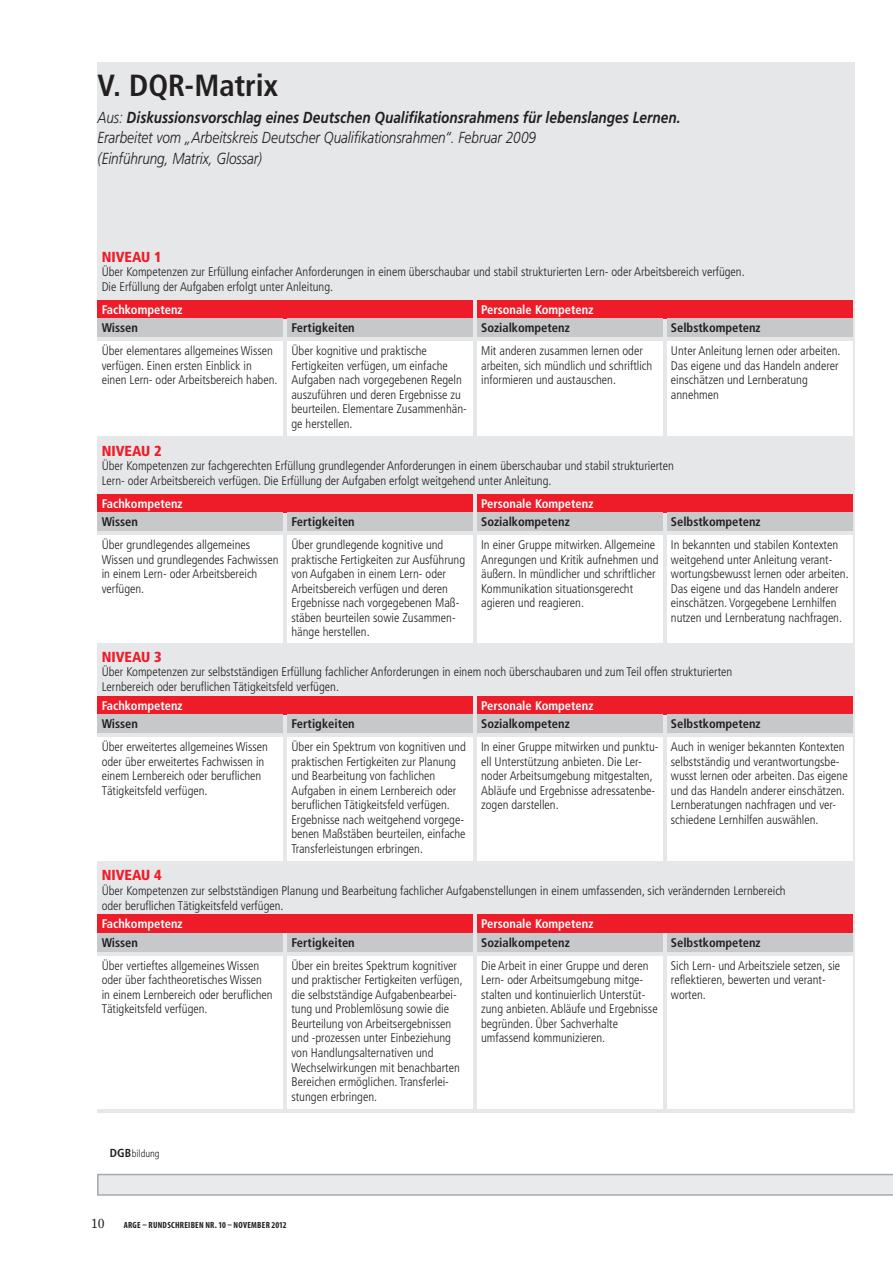
<style>
.page{position:relative;width:893px;height:1263px;background:#fff}
.page>*{position:absolute;margin:0;border:0;box-sizing:border-box;transform-origin:0 0}
.t1{font:700 condensed 30.6px "Frutiger";color:#231f20}
.t2{font:italic 300 16.05px/20.4px "Frutiger";letter-spacing:-.005em;color:#231f20;scale:.85 1}
.t3{font:900 condensed 14.55px "Frutiger";color:#ee1c28}
.t4{font:13.5px "Excelsior LT Std";color:#231f20}
.t5{font:300 condensed 12.45px/14.5px "Frutiger";color:#231f20}
.t6{font:700 condensed 12.45px "Frutiger";color:#231f20}
.t7{font:700 condensed 12.45px "Frutiger";color:#fff}
.t8{font:300 condensed 10.2px "Frutiger";color:#231f20}
.t9{font:700 condensed 9px "Myriad Pro";letter-spacing:.03em;color:#231f20}
.s1{font-weight:700}
.s2{font-weight:700;font-size:11.7px;color:#fff}
.s3{font-weight:700;font-size:11.7px}
</style>
<div class="page">
<svg style="left:97px;top:1174px;width:796px;height:22px;background:#e0e1e3"></svg>
<div style="left:98px;top:62px;width:757px;height:1051px;background:#e6e7e9"></div>
<div style="left:98px;top:341px;width:185px;height:95px;background:#fff"></div>
<div style="left:287px;top:341px;width:186px;height:95px;background:#fff"></div>
<div style="left:477px;top:341px;width:186px;height:95px;background:#fff"></div>
<div style="left:667px;top:341px;width:185px;height:95px;background:#fff"></div>
<div style="left:98px;top:300px;width:375px;height:19px;background:#ee1c28"></div>
<div style="left:477px;top:300px;width:375px;height:19px;background:#ee1c28"></div>
<div style="left:98px;top:319px;width:185px;height:18px;background:#c7c8ca"></div>
<div style="left:287px;top:319px;width:186px;height:18px;background:#c7c8ca"></div>
<div style="left:477px;top:319px;width:186px;height:18px;background:#c7c8ca"></div>
<div style="left:667px;top:319px;width:185px;height:18px;background:#c7c8ca"></div>
<div style="left:98px;top:696px;width:375px;height:19px;background:#ee1c28"></div>
<div style="left:477px;top:696px;width:375px;height:19px;background:#ee1c28"></div>
<div style="left:98px;top:715px;width:185px;height:18px;background:#c7c8ca"></div>
<div style="left:287px;top:715px;width:186px;height:18px;background:#c7c8ca"></div>
<div style="left:477px;top:715px;width:186px;height:18px;background:#c7c8ca"></div>
<div style="left:667px;top:715px;width:185px;height:18px;background:#c7c8ca"></div>
<div style="left:98px;top:737px;width:185px;height:124px;background:#fff"></div>
<div style="left:287px;top:737px;width:186px;height:124px;background:#fff"></div>
<div style="left:477px;top:737px;width:186px;height:124px;background:#fff"></div>
<div style="left:667px;top:737px;width:185px;height:124px;background:#fff"></div>
<div style="left:98px;top:915px;width:375px;height:18px;background:#ee1c28"></div>
<div style="left:477px;top:915px;width:375px;height:18px;background:#ee1c28"></div>
<div style="left:98px;top:933px;width:185px;height:19px;background:#c7c8ca"></div>
<div style="left:287px;top:933px;width:186px;height:19px;background:#c7c8ca"></div>
<div style="left:477px;top:933px;width:186px;height:19px;background:#c7c8ca"></div>
<div style="left:667px;top:933px;width:185px;height:19px;background:#c7c8ca"></div>
<div style="left:98px;top:956px;width:185px;height:152px;background:#fff"></div>
<div style="left:287px;top:956px;width:186px;height:152px;background:#fff"></div>
<div style="left:477px;top:956px;width:186px;height:152px;background:#fff"></div>
<div style="left:667px;top:956px;width:185px;height:152px;background:#fff"></div>
<div style="left:98px;top:494px;width:375px;height:18px;background:#ee1c28"></div>
<div style="left:477px;top:494px;width:375px;height:18px;background:#ee1c28"></div>
<div style="left:98px;top:512px;width:185px;height:19px;background:#c7c8ca"></div>
<div style="left:287px;top:512px;width:186px;height:19px;background:#c7c8ca"></div>
<div style="left:477px;top:512px;width:186px;height:19px;background:#c7c8ca"></div>
<div style="left:667px;top:512px;width:185px;height:19px;background:#c7c8ca"></div>
<div style="left:98px;top:535px;width:185px;height:107px;background:#fff"></div>
<div style="left:287px;top:535px;width:186px;height:107px;background:#fff"></div>
<div style="left:477px;top:535px;width:186px;height:107px;background:#fff"></div>
<div style="left:667px;top:535px;width:185px;height:107px;background:#fff"></div>
<h1 class="t1" style="left:98px;top:67px;width:182px">V. DQR-Matrix</h1>
<p class="t2" style="left:98px;top:107px;width:687px">Aus: <span class="s1">Diskussionsvorschlag eines Deutschen Qualifikationsrahmens für lebenslanges Lernen.<br></span>Erarbeitet vom „Arbeitskreis Deutscher Qualifikationsrahmen“. Februar 2009<br>(Einführung, Matrix, Glossar)</p>
<p class="t3" style="left:102px;top:248px;width:62px">NIVEAU 1</p>
<p class="t5" style="left:102px;top:265px;width:645px">Über Kompetenzen zur Erfüllung einfacher Anforderungen in einem überschaubar und stabil strukturierten Lern- oder Arbeitsbereich verfügen.<br>Die Erfüllung der Aufgaben erfolgt unter Anleitung.</p>
<p class="t7" style="left:102px;top:302px;width:82px">Fachkompetenz</p>
<p class="t7" style="left:481px;top:302px;width:114px">Personale Kompetenz</p>
<p class="t6" style="left:102px;top:321px;width:38px">Wissen</p>
<p class="t6" style="left:291px;top:321px;width:65px">Fertigkeiten</p>
<p class="t6" style="left:481px;top:321px;width:90px">Sozialkompetenz</p>
<p class="t6" style="left:671px;top:321px;width:91px">Selbstkompetenz</p>
<p class="t5" style="left:102px;top:344px;width:177px">Über elementares allgemeines Wissen verfügen. Einen ersten Einblick in einen Lern- oder Arbeitsbereich haben.</p>
<p class="t5" style="left:291px;top:344px;width:177px">Über kognitive und praktische<br>Fertigkeiten verfügen, um einfache<br>Aufgaben nach vorgegebenen Regeln auszuführen und deren Ergebnisse zu beurteilen. Elementare Zusammenhän&shy;ge herstellen.</p>
<p class="t5" style="left:481px;top:344px;width:173px">Mit anderen zusammen lernen oder arbeiten, sich mündlich und schriftlich informieren und austauschen.</p>
<p class="t5" style="left:671px;top:344px;width:171px">Unter Anleitung lernen oder arbeiten.<br>Das eigene und das Handeln anderer einschätzen und Lernberatung annehmen</p>
<p class="t3" style="left:102px;top:442px;width:62px">NIVEAU 2</p>
<p class="t5" style="left:102px;top:459px;width:574px">Über Kompetenzen zur fachgerechten Erfüllung grundlegender Anforderungen in einem überschaubar und stabil strukturierten<br>Lern- oder Arbeitsbereich verfügen. Die Erfüllung der Aufgaben erfolgt weitgehend unter Anleitung.</p>
<p class="t7" style="left:102px;top:496px;width:82px">Fachkompetenz</p>
<p class="t7" style="left:481px;top:496px;width:114px">Personale Kompetenz</p>
<p class="t6" style="left:102px;top:514px;width:38px">Wissen</p>
<p class="t6" style="left:291px;top:514px;width:65px">Fertigkeiten</p>
<p class="t6" style="left:481px;top:514px;width:90px">Sozialkompetenz</p>
<p class="t6" style="left:671px;top:514px;width:91px">Selbstkompetenz</p>
<p class="t5" style="left:102px;top:537px;width:178px">Über grundlegendes allgemeines<br>Wissen und grundlegendes Fachwissen in einem Lern- oder Arbeitsbereich verfügen.</p>
<p class="t5" style="left:291px;top:537px;width:175px">Über grundlegende kognitive und praktische Fertigkeiten zur Ausführung von Aufgaben in einem Lern- oder Arbeitsbereich verfügen und deren Ergebnisse nach vorgegebenen Maß&shy;stäben beurteilen sowie Zusammen&shy;hänge herstellen.</p>
<p class="t5" style="left:481px;top:537px;width:179px">In einer Gruppe mitwirken. Allgemeine Anregungen und Kritik aufnehmen und äußern. In mündlicher und schriftlicher Kommunikation situationsgerecht agieren und reagieren.</p>
<p class="t5" style="left:671px;top:537px;width:179px">In bekannten und stabilen Kontexten weitgehend unter Anleitung verant&shy;wortungsbewusst lernen oder arbeiten.<br>Das eigene und das Handeln anderer einschätzen. Vorgegebene Lernhilfen nutzen und Lernberatung nachfragen.</p>
<p class="t3" style="left:102px;top:648px;width:62px">NIVEAU 3</p>
<p class="t5" style="left:102px;top:665px;width:632px">Über Kompetenzen zur selbstständigen Erfüllung fachlicher Anforderungen in einem noch überschaubaren und zum Teil offen strukturierten<br>Lernbereich oder beruflichen Tätigkeitsfeld verfügen.</p>
<p class="t7" style="left:102px;top:698px;width:82px">Fachkompetenz</p>
<p class="t7" style="left:481px;top:698px;width:114px">Personale Kompetenz</p>
<p class="t6" style="left:102px;top:717px;width:38px">Wissen</p>
<p class="t6" style="left:291px;top:717px;width:65px">Fertigkeiten</p>
<p class="t6" style="left:481px;top:717px;width:90px">Sozialkompetenz</p>
<p class="t6" style="left:671px;top:717px;width:91px">Selbstkompetenz</p>
<p class="t5" style="left:102px;top:740px;width:168px">Über erweitertes allgemeines Wissen oder über erweitertes Fachwissen in einem Lernbereich oder beruflichen Tätigkeitsfeld verfügen.</p>
<p class="t5" style="left:291px;top:740px;width:176px">Über ein Spektrum von kognitiven und praktischen Fertigkeiten zur Planung und Bearbeitung von fachlichen Aufgaben in einem Lernbereich oder beruflichen Tätigkeitsfeld verfügen.<br>Ergebnisse nach weitgehend vorgege&shy;benen Maßstäben beurteilen, einfache Transferleistungen erbringen.</p>
<p class="t5" style="left:481px;top:740px;width:179px">In einer Gruppe mitwirken und punktu&shy;ell Unterstützung anbieten. Die Ler&shy;noder Arbeitsumgebung mitgestalten, Abläufe und Ergebnisse adressatenbe&shy;zogen darstellen.</p>
<p class="t5" style="left:671px;top:740px;width:178px">Auch in weniger bekannten Kontexten selbstständig und verantwortungsbe&shy;wusst lernen oder arbeiten. Das eigene und das Handeln anderer einschätzen.<br>Lernberatungen nachfragen und ver&shy;schiedene Lernhilfen auswählen.</p>
<p class="t3" style="left:102px;top:867px;width:62px">NIVEAU 4</p>
<p class="t5" style="left:102px;top:884px;width:686px">Über Kompetenzen zur selbstständigen Planung und Bearbeitung fachlicher Aufgabenstellungen in einem umfassenden, sich verändernden Lernbereich oder beruflichen Tätigkeitsfeld verfügen.</p>
<p class="t7" style="left:102px;top:917px;width:82px">Fachkompetenz</p>
<p class="t7" style="left:481px;top:917px;width:114px">Personale Kompetenz</p>
<p class="t6" style="left:102px;top:935px;width:38px">Wissen</p>
<p class="t6" style="left:291px;top:935px;width:65px">Fertigkeiten</p>
<p class="t6" style="left:481px;top:935px;width:90px">Sozialkompetenz</p>
<p class="t6" style="left:671px;top:935px;width:91px">Selbstkompetenz</p>
<p class="t5" style="left:102px;top:958px;width:173px">Über vertieftes allgemeines Wissen oder über fachtheoretisches Wissen in einem Lernbereich oder beruflichen Tätigkeitsfeld verfügen.</p>
<p class="t5" style="left:291px;top:958px;width:173px">Über ein breites Spektrum kognitiver und praktischer Fertigkeiten verfügen, die selbstständige Aufgabenbearbei&shy;tung und Problemlösung sowie die Beurteilung von Arbeitsergebnissen und -prozessen unter Einbeziehung von Handlungsalternativen und Wechselwirkungen mit benachbarten Bereichen ermöglichen. Transferlei&shy;stungen erbringen.</p>
<p class="t5" style="left:481px;top:958px;width:178px">Die Arbeit in einer Gruppe und deren Lern- oder Arbeitsumgebung mitge&shy;stalten und kontinuierlich Unterstüt&shy;zung anbieten. Abläufe und Ergebnisse begründen. Über Sachverhalte umfassend kommunizieren.</p>
<p class="t5" style="left:671px;top:958px;width:171px">Sich Lern- und Arbeitsziele setzen, sie reflektieren, bewerten und verant&shy;worten.</p>
<p class="t8" style="left:93px;top:1147px;width:68px"><span class="s2">18</span> <span class="s3">DGB</span>bildung</p>
<p class="t4" style="left:91px;top:1215px;width:16px">10</p>
<p class="t9" style="left:124px;top:1219px;width:164px">ARGE – RUNDSCHREIBEN NR. 10 – NOVEMBER 2012</p>
</div>
